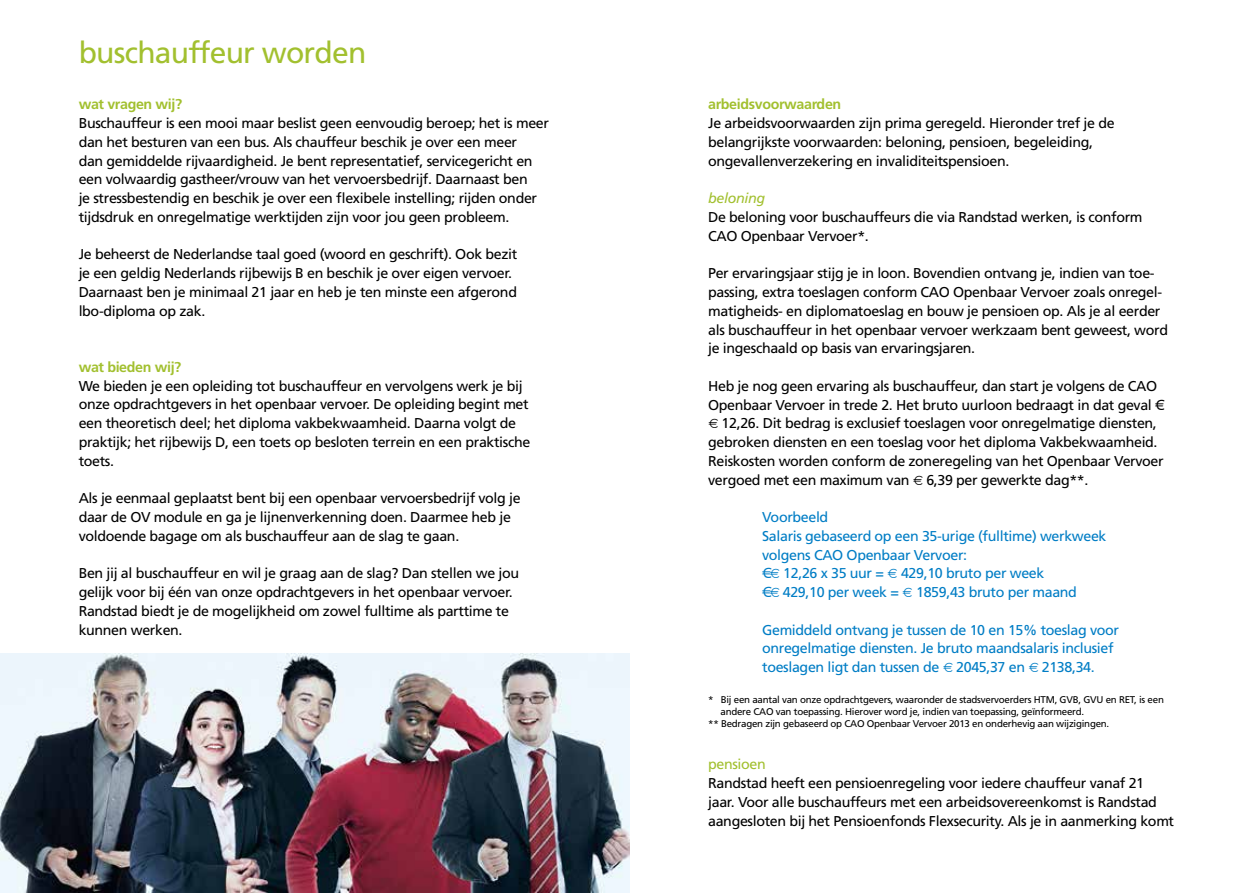
<style>
.page{position:relative;width:1259px;height:893px;background:#fff}
.page>*{position:absolute;margin:0;border:0;box-sizing:border-box;transform-origin:0 0}
.t1{font:30px "Frutiger";letter-spacing:-.025em;color:#a2c02f}
.t2{font:14.25px/18.8px "Frutiger";letter-spacing:-.025em;color:#000}
.t3{font:14.25px/18.8px "Frutiger";letter-spacing:-.025em;color:#007dc5}
.t4{font:700 14.25px "Frutiger";letter-spacing:-.025em;color:#a2c02f}
.t5{font:italic 14.25px "Frutiger";letter-spacing:-.025em;color:#a2c02f}
.t6{font:14.25px "Frutiger";letter-spacing:-.025em;color:#a2c02f}
.t7{font:9.75px "Frutiger";letter-spacing:-.025em;color:#000}
.s1{font-family:"Charcoal CY"}
</style>
<div class="page">
<img style="left:0;top:653px;width:629px;height:240px">
<h1 class="t1" style="left:79px;top:35px;width:289px">buschauffeur worden</h1>
<p class="t4" style="left:79px;top:96px;width:105px">wat vragen wij?</p>
<p class="t2" style="left:79px;top:114px;width:472px">Buschauffeur is een mooi maar beslist geen eenvoudig beroep; het is meer dan het besturen van een bus. Als chauffeur beschik je over een meer<br>dan gemiddelde rijvaardigheid. Je bent representatief, servicegericht en een volwaardig gastheer/vrouw van het vervoersbedrijf. Daarnaast ben<br>je stressbestendig en beschik je over een flexibele instelling; rijden onder tijdsdruk en onregelmatige werktijden zijn voor jou geen probleem.</p>
<p class="t2" style="left:79px;top:245px;width:440px">Je beheerst de Nederlandse taal goed (woord en geschrift). Ook bezit je een geldig Nederlands rijbewijs B en beschik je over eigen vervoer.<br>Daarnaast ben je minimaal 21 jaar en heb je ten minste een afgerond lbo-diploma op zak.</p>
<p class="t4" style="left:79px;top:359px;width:104px">wat bieden wij?</p>
<p class="t2" style="left:79px;top:376px;width:453px">We bieden je een opleiding tot buschauffeur en vervolgens werk je bij onze opdrachtgevers in het openbaar vervoer. De opleiding begint met een theoretisch deel; het diploma vakbekwaamheid. Daarna volgt de praktijk; het rijbewijs D, een toets op besloten terrein en een praktische toets.</p>
<p class="t2" style="left:79px;top:489px;width:443px">Als je eenmaal geplaatst bent bij een openbaar vervoersbedrijf volg je daar de OV module en ga je lijnenverkenning doen. Daarmee heb je voldoende bagage om als buschauffeur aan de slag te gaan.</p>
<p class="t2" style="left:79px;top:564px;width:442px">Ben jij al buschauffeur en wil je graag aan de slag? Dan stellen we jou gelijk voor bij één van onze opdrachtgevers in het openbaar vervoer.<br>Randstad biedt je de mogelijkheid om zowel fulltime als parttime te kunnen werken.</p>
<p class="t4" style="left:708px;top:96px;width:135px">arbeidsvoorwaarden</p>
<p class="t2" style="left:708px;top:114px;width:408px">Je arbeidsvoorwaarden zijn prima geregeld. Hieronder tref je de belangrijkste voorwaarden: beloning, pensioen, begeleiding, ongevallenverzekering en invaliditeitspensioen.</p>
<p class="t5" style="left:708px;top:190px;width:58px">beloning</p>
<p class="t2" style="left:708px;top:208px;width:436px">De beloning voor buschauffeurs die via Randstad werken, is conform<br>CAO Openbaar Vervoer*.</p>
<p class="t2" style="left:708px;top:264px;width:461px">Per ervaringsjaar stijg je in loon. Bovendien ontvang je, indien van toe&shy;passing, extra toeslagen conform CAO Openbaar Vervoer zoals onregel&shy;matigheids- en diplomatoeslag en bouw je pensioen op. Als je al eerder als buschauffeur in het openbaar vervoer werkzaam bent geweest, word je ingeschaald op basis van ervaringsjaren.</p>
<p class="t2" style="left:708px;top:376px;width:457px">Heb je nog geen ervaring als buschauffeur, dan start je volgens de CAO Openbaar Vervoer in trede 2. Het bruto uurloon bedraagt in dat geval € <span class="s1">€</span> 12,26. Dit bedrag is exclusief toeslagen voor onregelmatige diensten, gebroken diensten en een toeslag voor het diploma Vakbekwaamheid.<br>Reiskosten worden conform de zoneregeling van het Openbaar Vervoer vergoed met een maximum van <span class="s1">€</span> 6,39 per gewerkte dag**.</p>
<p class="t3" style="left:762px;top:508px;width:346px">Voorbeeld<br>Salaris gebaseerd op een 35-urige (fulltime) werkweek volgens CAO Openbaar Vervoer:<br>€ <span class="s1">€</span> 12,26 x 35 uur = <span class="s1">€</span> 429,10 bruto per week<br>€ <span class="s1">€</span> 429,10 per week = <span class="s1">€</span> 1859,43 bruto per maand</p>
<p class="t3" style="left:762px;top:620px;width:358px">Gemiddeld ontvang je tussen de 10 en 15% toeslag voor onregelmatige diensten. Je bruto maandsalaris inclusief toeslagen ligt dan tussen de <span class="s1">€</span> 2045,37 en <span class="s1">€</span> 2138,34.</p>
<p class="t7" style="left:708px;top:694px;width:457px">* Bij een aantal van onze opdrachtgevers, waaronder de stadsvervoerders HTM, GVB, GVU en RET, is een</p>
<p class="t7" style="left:720px;top:706px;width:365px">andere CAO van toepassing. Hierover word je, indien van toepassing, geïnformeerd.</p>
<p class="t7" style="left:708px;top:718px;width:403px">** Bedragen zijn gebaseerd op CAO Openbaar Vervoer 2013 en onderhevig aan wijzigingen.</p>
<p class="t6" style="left:708px;top:756px;width:59px">pensioen</p>
<p class="t2" style="left:708px;top:774px;width:467px">Randstad heeft een pensioenregeling voor iedere chauffeur vanaf 21 jaar. Voor alle buschauffeurs met een arbeidsovereenkomst is Randstad aangesloten bij het Pensioenfonds Flexsecurity. Als je in aanmerking komt</p>
</div>
